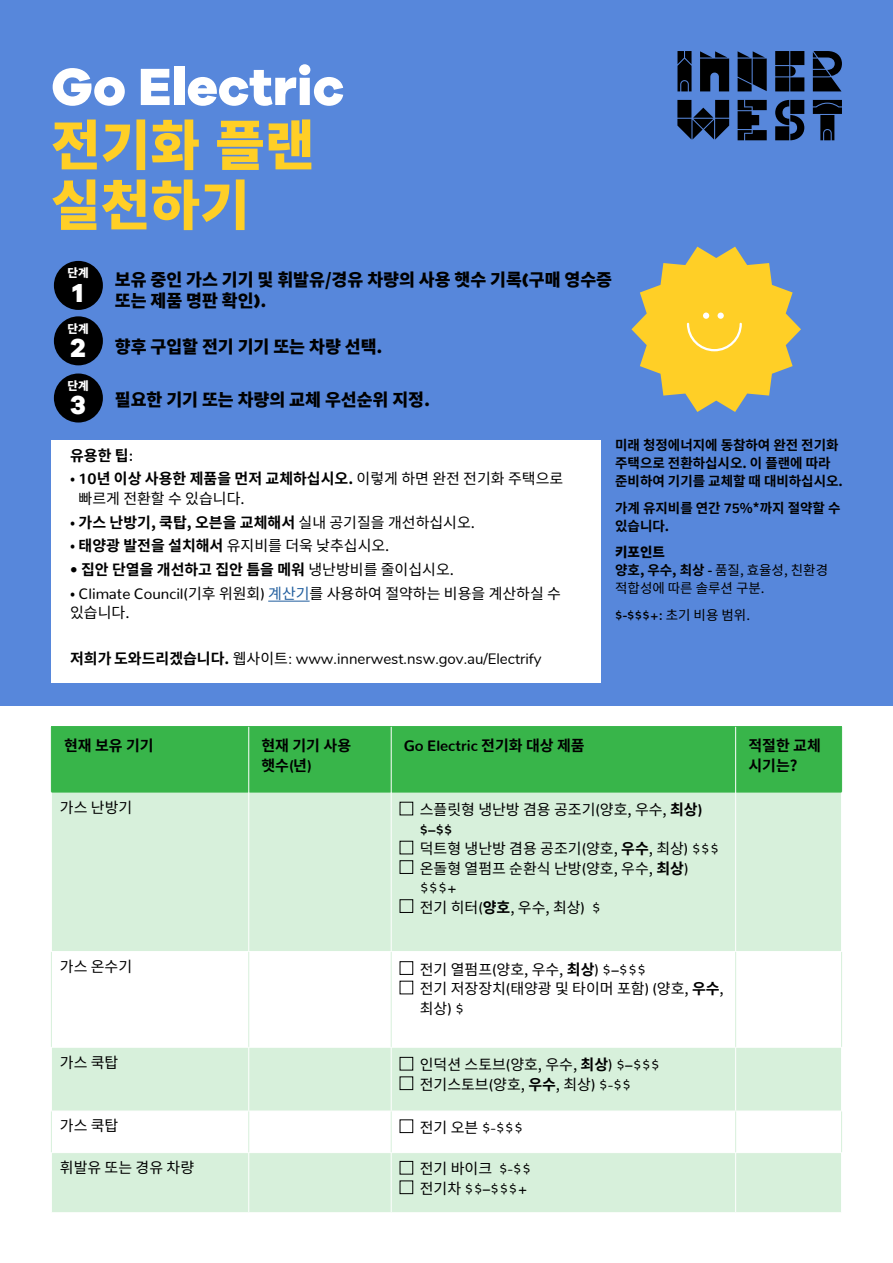
<style>
.page{position:relative;width:893px;height:1263px;background:#fff}
.page>*{position:absolute;margin:0;border:0;box-sizing:border-box;transform-origin:0 0}
.t1{font:800 54px "Galano Grotesque";color:#fff}
.t2{font:900 54px/60px "Noto Sans KR";color:#ffcf26}
.t3{font:800 26.85px "Galano Grotesque";color:#fff}
.t4{font:900 17.25px/20.7px "Noto Sans KR";color:#000}
.t5{font:15px/19.5px "Noto Sans KR";color:#000}
.t6{font:700 15px/19.5px "Noto Sans KR";color:#000}
.t7{font:15px "Nunito";color:#000}
.t8{font:15px "Nunito";color:#000}
.t9{font:700 15px "Nunito";color:#000}
.t10{font:700 13.5px/18px "Noto Sans KR";color:#000}
.t11{font:13.5px/18px "Noto Sans KR";color:#000}
.t12{font:700 13.5px "Nunito";color:#000}
.t13{font:900 11.55px "Noto Sans KR";color:#fff}
.s1{font-family:"Galano Grotesque";font-weight:800}
.s2{font-family:"Nunito"}
.s3{font-family:"Nunito";font-weight:700}
.s4{font-weight:700}
.s5{font-weight:400}
.s6{font-family:"Nunito";font-weight:400}
.s7{color:#215e9e}
.s8{font-family:"Noto Sans KR";font-weight:700}
.s9{font-family:"Noto Sans KR"}
.s10{font-style:inherit}
.s11{font-weight:900}
.s12{font-family:"Noto Sans KR";font-weight:400}
</style>
<div class="page">
<div style="left:0;top:0;width:893px;height:706px;background:#5787db"></div>
<div style="left:54px;top:261px;width:49px;height:49px;background:#000;border-radius:50%"></div>
<div style="left:54px;top:316px;width:49px;height:49px;background:#000;border-radius:50%"></div>
<div style="left:54px;top:373px;width:49px;height:49px;background:#000;border-radius:50%"></div>
<svg style="left:631px;top:247px;width:170px;height:165px"></svg>
<div style="left:51px;top:440px;width:550px;height:242px;background:#fff"></div>
<div style="left:52px;top:727px;width:789px;height:65px;background:#38b54a"></div>
<svg style="left:52px;top:793px;width:789px;height:419px;fill:#d7f0db"></svg>
<hr style="left:51px;top:726px;width:198px;height:1px;background:#38b54a">
<hr style="left:51px;top:727px;width:1px;height:65px;background:#38b54a">
<hr style="left:249px;top:726px;width:142px;height:1px;background:#38b54a">
<hr style="left:391px;top:726px;width:345px;height:1px;background:#38b54a">
<hr style="left:736px;top:726px;width:106px;height:1px;background:#38b54a">
<hr style="left:841px;top:727px;width:1px;height:65px;background:#38b54a">
<hr style="left:51px;top:792px;width:197px;height:1px;background:#38b54a">
<hr style="left:249px;top:792px;width:142px;height:1px;background:#38b54a">
<hr style="left:392px;top:792px;width:343px;height:1px;background:#38b54a">
<hr style="left:736px;top:792px;width:106px;height:1px;background:#38b54a">
<hr style="left:51px;top:792px;width:1px;height:159px;background:#fff">
<hr style="left:248px;top:792px;width:1px;height:159px;background:#fff">
<hr style="left:391px;top:792px;width:1px;height:159px;background:#fff">
<hr style="left:735px;top:792px;width:1px;height:159px;background:#fff">
<hr style="left:841px;top:792px;width:1px;height:159px;background:#fff">
<hr style="left:51px;top:951px;width:198px;height:1px;background:#fff">
<hr style="left:249px;top:951px;width:142px;height:1px;background:#fff">
<hr style="left:391px;top:951px;width:345px;height:1px;background:#fff">
<hr style="left:736px;top:951px;width:106px;height:1px;background:#fff">
<hr style="left:51px;top:1047px;width:198px;height:1px;background:#fff">
<hr style="left:249px;top:1047px;width:142px;height:1px;background:#fff">
<hr style="left:248px;top:1047px;width:1px;height:64px;background:#fff">
<hr style="left:391px;top:1047px;width:345px;height:1px;background:#fff">
<hr style="left:391px;top:1047px;width:1px;height:64px;background:#fff">
<hr style="left:736px;top:1047px;width:106px;height:1px;background:#fff">
<hr style="left:735px;top:1047px;width:1px;height:64px;background:#fff">
<hr style="left:51px;top:1111px;width:198px;height:1px;background:#fff">
<hr style="left:249px;top:1111px;width:142px;height:1px;background:#fff">
<hr style="left:391px;top:1111px;width:345px;height:1px;background:#fff">
<hr style="left:736px;top:1111px;width:106px;height:1px;background:#fff">
<hr style="left:51px;top:1152px;width:198px;height:1px;background:#fff">
<hr style="left:249px;top:1152px;width:142px;height:1px;background:#fff">
<hr style="left:248px;top:1153px;width:1px;height:59px;background:#fff">
<hr style="left:391px;top:1152px;width:345px;height:1px;background:#fff">
<hr style="left:391px;top:1153px;width:1px;height:59px;background:#fff">
<hr style="left:736px;top:1152px;width:106px;height:1px;background:#fff">
<hr style="left:735px;top:1153px;width:1px;height:59px;background:#fff">
<hr style="left:51px;top:952px;width:1px;height:95px;background:#d7f0db">
<hr style="left:248px;top:952px;width:1px;height:95px;background:#d7f0db">
<hr style="left:391px;top:952px;width:1px;height:95px;background:#d7f0db">
<hr style="left:735px;top:952px;width:1px;height:95px;background:#d7f0db">
<hr style="left:841px;top:952px;width:1px;height:95px;background:#d7f0db">
<hr style="left:51px;top:1111px;width:1px;height:41px;background:#d7f0db">
<hr style="left:248px;top:1111px;width:1px;height:41px;background:#d7f0db">
<hr style="left:391px;top:1111px;width:1px;height:41px;background:#d7f0db">
<hr style="left:735px;top:1111px;width:1px;height:41px;background:#d7f0db">
<hr style="left:841px;top:1111px;width:1px;height:41px;background:#d7f0db">
<hr style="left:248px;top:727px;width:1px;height:65px;background:#fff">
<hr style="left:391px;top:727px;width:1px;height:65px;background:#fff">
<hr style="left:735px;top:727px;width:1px;height:65px;background:#fff">
<div style="left:400px;top:860px;width:13px;height:14px;border:1px solid #000"></div>
<div style="left:400px;top:899px;width:13px;height:14px;border:1px solid #000"></div>
<div style="left:400px;top:961px;width:13px;height:14px;border:1px solid #000"></div>
<div style="left:400px;top:1057px;width:13px;height:13px;border:1px solid #000"></div>
<div style="left:400px;top:1076px;width:13px;height:14px;border:1px solid #000"></div>
<div style="left:400px;top:1119px;width:13px;height:14px;border:1px solid #000"></div>
<div style="left:400px;top:1161px;width:13px;height:13px;border:1px solid #000"></div>
<div style="left:400px;top:1180px;width:13px;height:14px;border:1px solid #000"></div>
<hr style="left:268px;top:601px;width:42px;height:1px;background:#215e9e">
<svg style="left:677px;top:51px;width:14px;height:40px"></svg>
<svg style="left:700px;top:51px;width:29px;height:40px"></svg>
<svg style="left:738px;top:51px;width:29px;height:40px"></svg>
<svg style="left:775px;top:51px;width:29px;height:40px"></svg>
<svg style="left:813px;top:51px;width:29px;height:40px"></svg>
<svg style="left:677px;top:100px;width:52px;height:40px"></svg>
<svg style="left:738px;top:100px;width:29px;height:40px"></svg>
<svg style="left:775px;top:100px;width:29px;height:40px"></svg>
<svg style="left:813px;top:100px;width:29px;height:40px"></svg>
<h1 class="t1" style="left:51px;top:53px;width:295px">Go Electric</h1>
<h1 class="t2" style="left:51px;top:116px;width:265px">전기화 플랜 실천하기</h1>
<p class="t13" style="left:68px;top:266px;width:23px">단계</p>
<h2 class="t3" style="left:73px;top:276px;width:12px">1</h2>
<p class="t13" style="left:68px;top:322px;width:23px">단계</p>
<h2 class="t3" style="left:70px;top:331px;width:17px">2</h2>
<p class="t13" style="left:68px;top:379px;width:23px">단계</p>
<h2 class="t3" style="left:70px;top:388px;width:17px">3</h2>
<p class="t4" style="left:115px;top:270px;width:499px">보유 중인 가스 기기 및 휘발유/경유 차량의 사용 햇수 기록<span class="s1">(</span>구매 영수증 또는 제품 명판 확인<span class="s1">)</span>.</p>
<p class="t4" style="left:115px;top:337px;width:269px">향후 구입할 전기 기기 또는 차량 선택.</p>
<p class="t4" style="left:115px;top:389px;width:317px">필요한 기기 또는 차량의 교체 우선순위 지정.</p>
<p class="t6" style="left:70px;top:446px;width:65px">유용한 팁<span class="s2">:</span></p>
<p class="t5" style="left:79px;top:469px;width:486px;text-indent:-8px">• <span class="s3">10</span><span class="s4">년 이상 사용한 제품을 먼저 교체하십시오.</span> 이렇게 하면 완전 전기화 주택으로 빠르게 전환할 수 있습니다.</p>
<p class="t6" style="left:70px;top:513px;width:406px"><span class="s5">•</span> 가스 난방기, 쿡탑, 오븐을 교체해서 <span class="s5">실내 공기질을 개선하십시오.</span></p>
<p class="t5" style="left:70px;top:536px;width:321px">• <span class="s4">태양광 발전을 설치해서</span> 유지비를 더욱 낮추십시오.</p>
<p class="t6" style="left:70px;top:560px;width:385px"><span class="s6">•</span> 집안 단열을 개선하고 집안 틈을 메워 <span class="s5">냉난방비를 줄이십시오.</span></p>
<p class="t5" style="left:70px;top:584px;width:492px">• <span class="s2">Climate Council(</span>기후 위원회<span class="s2">)</span> <span class="s7">계산기</span>를 사용하여 절약하는 비용을 계산하실 수 있습니다.</p>
<p class="t7" style="left:70px;top:647px;width:473px"><span class="s8">저희가 도와드리겠습니다.</span> <span class="s9">웹사이트</span><span class="s10">:</span> www.innerwest.nsw.gov.au/Electrify</p>
<p class="t10" style="left:615px;top:436px;width:229px">미래 청정에너지에 동참하여 완전 전기화 주택으로 전환하십시오. 이 플랜에 따라 준비하여 기기를 교체할 때 대비하십시오.</p>
<p class="t10" style="left:615px;top:499px;width:227px">가계 유지비를 연간 <span class="s2">75</span>%*까지 절약할 수 있습니다.</p>
<p class="t11" style="left:615px;top:543px;width:214px"><span class="s11">키포인트<br></span><span class="s4">양호, 우수, 최상</span> <span class="s3">-</span> 품질, 효율성, 친환경 적합성에 따른 솔루션 구분.</p>
<p class="t12" style="left:615px;top:603px;width:136px">$-$$$+: <span class="s12">초기 비용 범위.</span></p>
<p class="t6" style="left:64px;top:736px;width:91px">현재 보유 기기</p>
<p class="t6" style="left:261px;top:736px;width:91px">현재 기기 사용 햇수<span class="s2">(</span>년<span class="s2">)</span></p>
<p class="t9" style="left:404px;top:732px;width:182px">Go Electric <span class="s9">전기화 대상 제품</span></p>
<p class="t6" style="left:748px;top:736px;width:74px">적절한 교체 시기는?</p>
<p class="t5" style="left:60px;top:798px;width:74px">가스 난방기</p>
<p class="t5" style="left:420px;top:800px;width:284px">스플릿형 냉난방 겸용 공조기<span class="s2">(</span>양호, 우수, <span class="s4">최상</span><span class="s3">)</span></p>
<p class="t9" style="left:420px;top:816px;width:34px">$–$$</p>
<p class="t5" style="left:420px;top:839px;width:301px">덕트형 냉난방 겸용 공조기<span class="s2">(</span>양호, <span class="s4">우수</span>, 최상<span class="s2">) $$$ </span>온돌형 열펌프 순환식 난방<span class="s2">(</span>양호, 우수, <span class="s4">최상</span><span class="s2">)</span></p>
<p class="t8" style="left:420px;top:875px;width:39px">$$$+</p>
<p class="t5" style="left:420px;top:898px;width:183px">전기 히터<span class="s2">(</span><span class="s4">양호</span>, 우수, 최상<span class="s2">) $</span></p>
<p class="t5" style="left:60px;top:957px;width:74px">가스 온수기</p>
<p class="t5" style="left:420px;top:960px;width:306px">전기 열펌프<span class="s2">(</span>양호, 우수, <span class="s4">최상</span><span class="s2">) $–$$$<br></span>전기 저장장치<span class="s2">(</span>태양광 및 타이머 포함<span class="s2">) (</span>양호, <span class="s4">우수</span>, 최상<span class="s2">) $</span></p>
<p class="t5" style="left:60px;top:1053px;width:60px">가스 쿡탑</p>
<p class="t5" style="left:420px;top:1055px;width:242px">인덕션 스토브<span class="s2">(</span>양호, 우수, <span class="s4">최상</span><span class="s2">) $–$$$ </span>전기스토브<span class="s2">(</span>양호, <span class="s4">우수</span>, 최상<span class="s2">) $-$$</span></p>
<p class="t5" style="left:60px;top:1116px;width:60px">가스 쿡탑</p>
<p class="t8" style="left:420px;top:1115px;width:105px"><span class="s9">전기 오븐</span> $-$$$</p>
<p class="t5" style="left:60px;top:1158px;width:136px">휘발유 또는 경유 차량</p>
<p class="t5" style="left:420px;top:1159px;width:113px">전기 바이크 <span class="s2">$-$$</span></p>
<p class="t8" style="left:420px;top:1176px;width:109px"><span class="s9">전기차</span> $$–$$$+</p>
</div>
